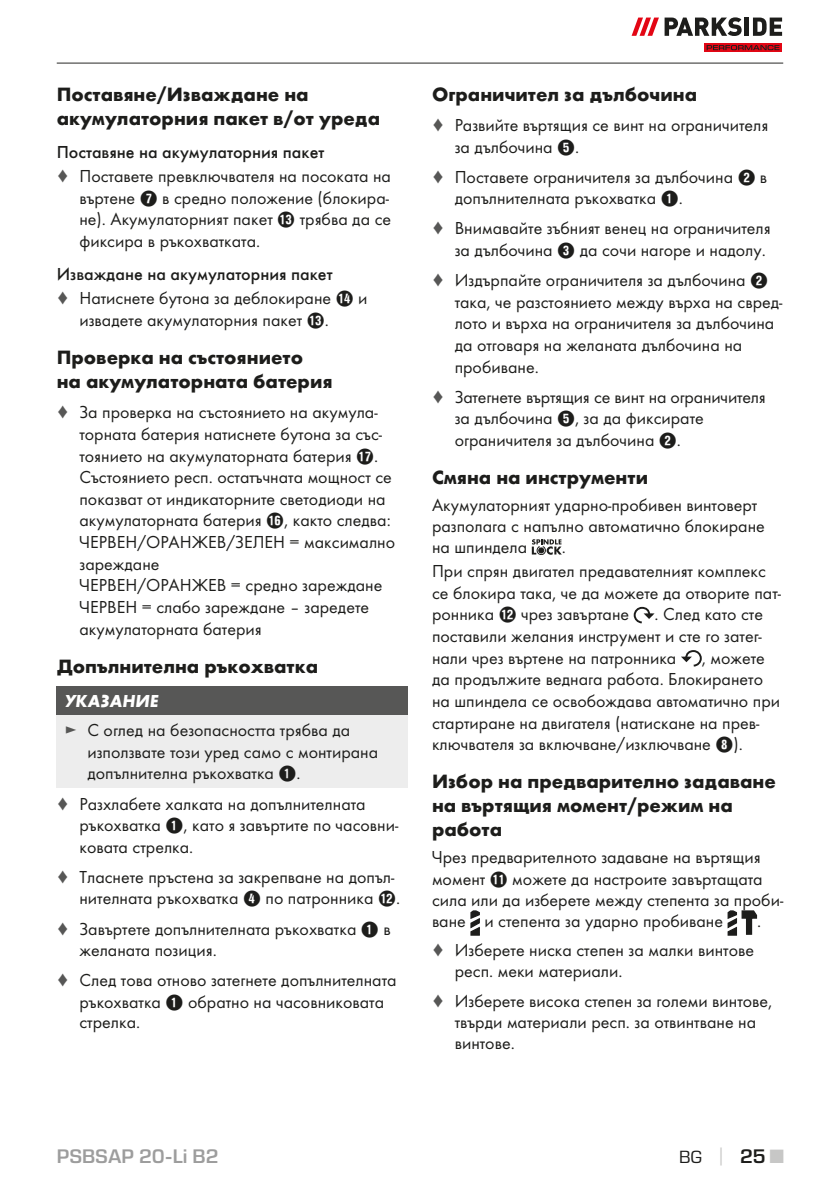
<style>
.page{position:relative;width:840px;height:1191px;background:#fff}
.page>*{position:absolute;margin:0;border:0;box-sizing:border-box;transform-origin:0 0}
.t1{font:700 20px/24px "Futura";color:#1d1d1b}
.t2{font:600 20px "Eurostile Next LT Pro";color:#9d9d9d}
.t3{font:18px/21.6px "Futura Boo";color:#1d1d1b}
.t4{font:500 18px "Futura";color:#1d1d1b}
.t5{font:italic 700 18px "Futura";color:#fff}
.t6{font:18px "Eurostile Next LT Pro";color:#1d1d1b}
.s1{color:#575756}
.s2{font-family:"Hako PI Nummern"}
.s3{font-family:"Futura";font-weight:700;color:#c7c7c6}
.s4{font-weight:600;font-size:20px}
.s5{font-family:"Futura";font-weight:700;font-size:20px;color:#c7c7c6}
</style>
<div class="page">
<hr style="left:57px;top:62px;width:725px;height:2px;background:#70706f">
<svg style="left:704px;top:43px;width:77px;height:9px"></svg>
<svg style="left:706px;top:45px;width:73px;height:5px"></svg>
<svg style="left:631px;top:18px;width:27px;height:18px"></svg>
<svg style="left:664px;top:17px;width:77px;height:19px"></svg>
<hr style="left:744px;top:18px;width:4px;height:18px;background:#1d1d1b">
<svg style="left:753px;top:18px;width:28px;height:18px"></svg>
<div style="left:57px;top:686px;width:351px;height:28px;background:#575756"></div>
<div style="left:57px;top:714px;width:351px;height:73px;background:#ededed"></div>
<svg style="left:531px;top:539px;width:30px;height:16px"></svg>
<svg style="left:633px;top:607px;width:21px;height:16px"></svg>
<svg style="left:681px;top:650px;width:20px;height:16px"></svg>
<svg style="left:470px;top:910px;width:9px;height:25px"></svg>
<svg style="left:727px;top:910px;width:29px;height:25px"></svg>
<p class="t1" style="left:57px;top:82px;width:325px">Поставяне/Изваждане на акумулаторния пакет в/от уреда</p>
<p class="t4" style="left:57px;top:141px;width:269px">Поставяне на акумулаторния пакет</p>
<p class="t3" style="left:79px;top:165px;width:313px;text-indent:-23px"><span class="s1">♦</span> Поставете превключвателя на посоката на въртене <span class="s2">7</span> в средно положение (блокира&shy;не). Акумулаторният пакет <span class="s2">E</span> трябва да се фиксира в ръкохватката.</p>
<p class="t4" style="left:57px;top:263px;width:277px">Изваждане на акумулаторния пакет</p>
<p class="t3" style="left:79px;top:287px;width:289px;text-indent:-23px"><span class="s1">♦</span> Натиснете бутона за деблокиране <span class="s2">R</span> и извадете акумулаторния пакет <span class="s2">E</span>.</p>
<p class="t1" style="left:57px;top:345px;width:277px">Проверка на състоянието<br>на акумулаторната батерия</p>
<p class="t3" style="left:79px;top:401px;width:317px;text-indent:-23px"><span class="s1">♦</span> За проверка на състоянието на акумула&shy;торната батерия натиснете бутона за със&shy;тоянието на акумулаторната батерия <span class="s2">U</span>.<br>Състоянието респ. остатъчната мощност се показват от индикаторните светодиоди на акумулаторната батерия <span class="s2">Z</span>, както следва:<br>ЧЕРВЕН/ОРАНЖЕВ/ЗЕЛЕН = максимално зареждане<br>ЧЕРВЕН/ОРАНЖЕВ = средно зареждане ЧЕРВЕН = слабо зареждане – заредете акумулаторната батерия</p>
<p class="t1" style="left:57px;top:653px;width:263px">Допълнителна ръкохватка</p>
<p class="t5" style="left:65px;top:689px;width:95px">УКАЗАНИЕ</p>
<p class="t3" style="left:87px;top:719px;width:292px;text-indent:-23px"><span class="s1">►</span> С оглед на безопасността трябва да използвате този уред само с монтирана допълнителна ръкохватка <span class="s2">1</span>.</p>
<p class="t3" style="left:79px;top:792px;width:320px;text-indent:-23px"><span class="s1">♦</span> Разхлабете халката на допълнителната ръкохватка <span class="s2">1</span>, като я завъртите по часовни&shy;ковата стрелка.</p>
<p class="t3" style="left:57px;top:866px;width:342px;text-align:right"><span class="s1">♦</span> Тласнете пръстена за закрепване на допъл&shy;нителната ръкохватка <span class="s2">4</span> по патронника <span class="s2">W</span>.</p>
<p class="t3" style="left:79px;top:917px;width:312px;text-indent:-23px"><span class="s1">♦</span> Завъртете допълнителната ръкохватка <span class="s2">1</span> в желаната позиция.</p>
<p class="t3" style="left:79px;top:969px;width:318px;line-height:20.8px;text-indent:-23px"><span class="s1">♦</span> След това отново затегнете допълнителната ръкохватка <span class="s2">1</span> обратно на часовниковата стрелка.</p>
<p class="t1" style="left:432px;top:82px;width:266px">Ограничител за дълбочина</p>
<p class="t3" style="left:454px;top:114px;width:315px;text-indent:-23px"><span class="s1">♦</span> Развийте въртящия се винт на ограничителя за дълбочина <span class="s2">5</span>.</p>
<p class="t3" style="left:454px;top:166px;width:314px;text-indent:-23px"><span class="s1">♦</span> Поставете ограничителя за дълбочина <span class="s2">2</span> в допълнителната ръкохватка <span class="s2">1</span>.</p>
<p class="t3" style="left:454px;top:217px;width:317px;text-indent:-23px"><span class="s1">♦</span> Внимавайте зъбният венец на ограничителя за дълбочина <span class="s2">3</span> да сочи нагоре и надолу.</p>
<p class="t3" style="left:454px;top:269px;width:329px;text-indent:-23px"><span class="s1">♦</span> Издърпайте ограничителя за дълбочина <span class="s2">2 </span>така, че разстоянието между върха на свред&shy;лото и върха на ограничителя за дълбочина да отговаря на желаната дълбочина на пробиване.</p>
<p class="t3" style="left:454px;top:386px;width:312px;text-indent:-23px"><span class="s1">♦</span> Затегнете въртящия се винт на ограничителя за дълбочина <span class="s2">5</span>, за да фиксирате ограничителя за дълбочина <span class="s2">2</span>.</p>
<p class="t1" style="left:432px;top:465px;width:217px">Смяна на инструменти</p>
<p class="t3" style="left:432px;top:494px;width:334px;line-height:21px">Акумулаторният ударно-пробивен винтоверт разполага с напълно автоматично блокиране на шпиндела</p>
<p class="t3" style="left:432px;top:534px;width:335px;line-height:24.4px;text-indent:130px">.<br>При спрян двигател предавателният комплекс</p>
<p class="t3" style="left:432px;top:582px;width:350px">се блокира така, че да можете да отворите пат&shy;ронника <span class="s2">W</span> чрез завъртане</p>
<p class="t3" style="left:432px;top:603px;width:332px;text-align:justify;text-indent:222px">. След като сте поставили желания инструмент и сте го затег&shy;нали чрез въртене на патронника</p>
<p class="t3" style="left:432px;top:647px;width:349px;text-indent:269px">, можете да продължите веднага работа. Блокирането на шпиндела се освобождава автоматично при стартиране на двигателя (натискане на прев&shy;ключвателя за включване/изключване <span class="s2">8</span>).</p>
<p class="t1" style="left:432px;top:769px;width:345px">Избор на предварително задаване на въртящия момент/режим на работа</p>
<p class="t3" style="left:432px;top:846px;width:352px">Чрез предварителното задаване на въртящия момент <span class="s2">Q</span> можете да настроите завъртащата сила или да изберете между степента за проби&shy;ване и степента за ударно пробиване</p>
<p class="t3" style="left:756px;top:909px;width:3px">.</p>
<p class="t3" style="left:454px;top:939px;width:300px;line-height:21px;text-indent:-23px"><span class="s1">♦</span> Изберете ниска степен за малки винтове респ. меки материали.</p>
<p class="t3" style="left:454px;top:990px;width:319px;line-height:21px;text-indent:-23px"><span class="s1">♦</span> Изберете висока степен за големи винтове, твърди материали респ. за отвинтване на винтове.</p>
<p class="t2" style="left:57px;top:1144px;width:163px">PSBSAP 20-Li B2</p>
<p class="t6" style="left:678px;top:1146px;width:106px">BG <span class="s3">│</span> <span class="s4">25</span><span class="s5">■</span></p>
</div>
